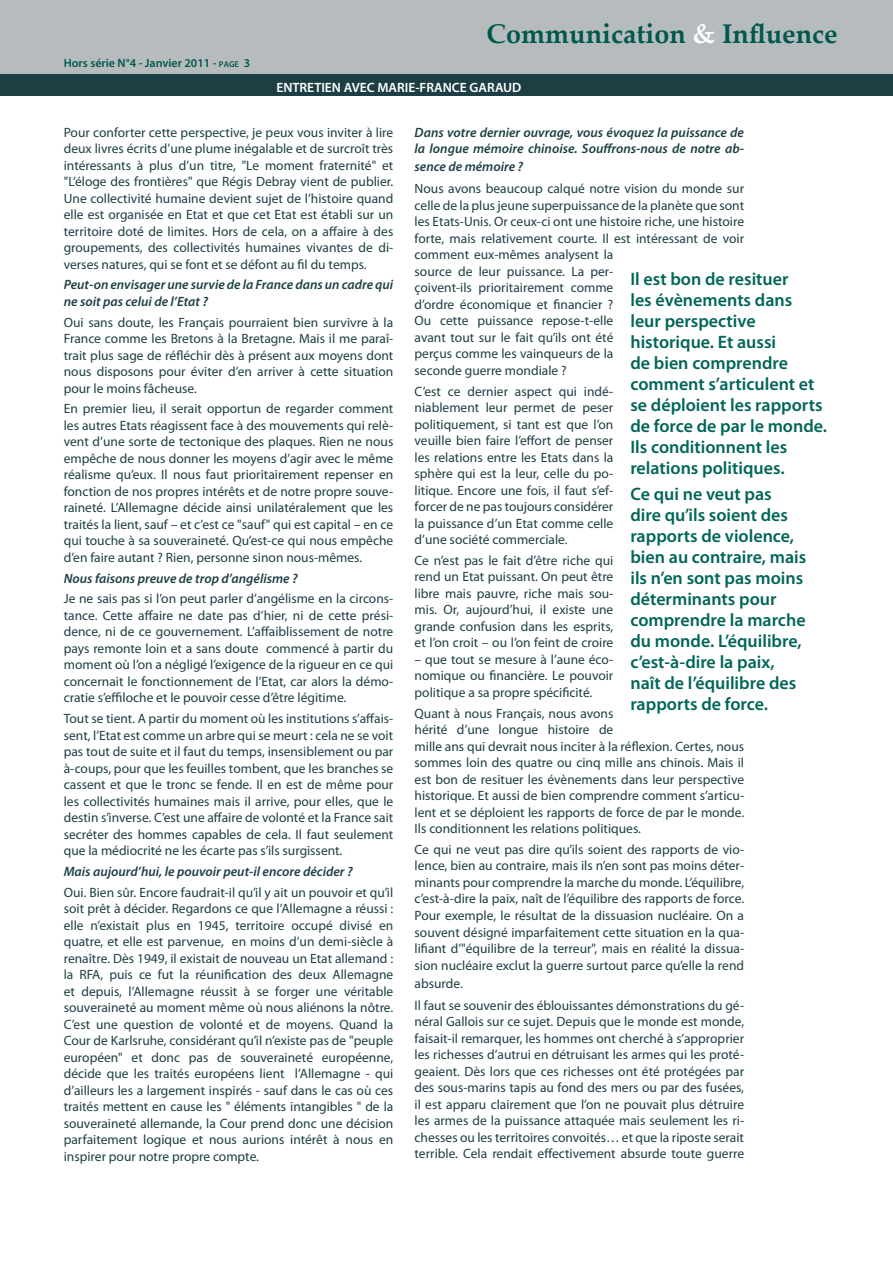
<style>
.page{position:relative;width:893px;height:1263px;background:#fff}
.page>*{position:absolute;margin:0;border:0;box-sizing:border-box;transform-origin:0 0}
.t1{font:700 27px "Palatino Linotype";color:#00584c}
.texte_exergue{font:600 18px/21px "Myriad Pro";color:#006558}
.Style_de_paragraphe{font:13.5px/16.5px "Myriad Pro";color:#1d3f44;text-align:justify}
.Style_de_paragraphe-2{font:italic 600 13.5px/16.5px "Myriad Pro";color:#1d3f44}
.t2{font:600 13.5px "Myriad Pro";color:#fff}
.t3{font:600 12px "Myriad Pro";color:#00584c}
.s1{font-size:8.4px}
.s2{color:#fff}
</style>
<div class="page">
<div style="left:0;top:0;width:893px;height:74px;background:#b6bcbe"></div>
<div style="left:0;top:75px;width:893px;height:21px;background:#1d3f44"></div>
<p class="t3" style="left:64px;top:55px;width:188px">Hors série N°4 - Janvier 2011 - <span class="s1">page</span> 3</p>
<p class="t1" style="left:487px;top:14px;width:353px">Communication <span class="s2">&amp;</span> Influence</p>
<p class="t2" style="left:276px;top:78px;width:246px">ENTRETIEN AVEC MARIE-FRANCE GARAUD</p>
<p class="Style_de_paragraphe" style="left:64px;top:124px;width:331px">Pour conforter cette perspective, je peux vous inviter à lire deux livres écrits d’une plume inégalable et de surcroît très intéressants à plus d’un titre, "Le moment fraternité" et "L’éloge des frontières" que Régis Debray vient de publier.<br>Une collectivité humaine devient sujet de l’histoire quand elle est organisée en Etat et que cet Etat est établi sur un territoire doté de limites. Hors de cela, on a affaire à des groupements, des collectivités humaines vivantes de di&shy;verses natures, qui se font et se défont au fil du temps.</p>
<p class="Style_de_paragraphe-2" style="left:64px;top:276px;width:331px">Peut-on envisager une survie de la France dans un cadre qui ne soit pas celui de l’Etat ?</p>
<p class="Style_de_paragraphe" style="left:64px;top:314px;width:331px">Oui sans doute, les Français pourraient bien survivre à la France comme les Bretons à la Bretagne. Mais il me paraî&shy;trait plus sage de réfléchir dès à présent aux moyens dont nous disposons pour éviter d’en arriver à cette situation pour le moins fâcheuse.</p>
<p class="Style_de_paragraphe" style="left:64px;top:400px;width:331px">En premier lieu, il serait opportun de regarder comment les autres Etats réagissent face à des mouvements qui relè&shy;vent d’une sorte de tectonique des plaques. Rien ne nous empêche de nous donner les moyens d’agir avec le même réalisme qu’eux. Il nous faut prioritairement repenser en fonction de nos propres intérêts et de notre propre souve&shy;raineté. L’Allemagne décide ainsi unilatéralement que les traités la lient, sauf – et c’est ce "sauf" qui est capital – en ce qui touche à sa souveraineté. Qu’est-ce qui nous empêche d’en faire autant ? Rien, personne sinon nous-mêmes.</p>
<p class="Style_de_paragraphe-2" style="left:64px;top:570px;width:235px">Nous faisons preuve de trop d’angélisme ?</p>
<p class="Style_de_paragraphe" style="left:64px;top:590px;width:331px">Je ne sais pas si l’on peut parler d’angélisme en la circons&shy;tance. Cette affaire ne date pas d’hier, ni de cette prési&shy;dence, ni de ce gouvernement. L’affaiblissement de notre pays remonte loin et a sans doute commencé à partir du moment où l’on a négligé l’exigence de la rigueur en ce qui concernait le fonctionnement de l’Etat, car alors la démo&shy;cratie s’effiloche et le pouvoir cesse d’être légitime.</p>
<p class="Style_de_paragraphe" style="left:64px;top:710px;width:331px">Tout se tient. A partir du moment où les institutions s’affais&shy;sent, l’Etat est comme un arbre qui se meurt : cela ne se voit pas tout de suite et il faut du temps, insensiblement ou par à-coups, pour que les feuilles tombent, que les branches se cassent et que le tronc se fende. Il en est de même pour les collectivités humaines mais il arrive, pour elles, que le destin s’inverse. C’est une affaire de volonté et la France sait secréter des hommes capables de cela. Il faut seulement que la médiocrité ne les écarte pas s’ils surgissent.</p>
<p class="Style_de_paragraphe-2" style="left:64px;top:863px;width:290px">Mais aujourd’hui, le pouvoir peut-il encore décider ?</p>
<p class="Style_de_paragraphe" style="left:64px;top:884px;width:331px">Oui. Bien sûr. Encore faudrait-il qu’il y ait un pouvoir et qu’il soit prêt à décider. Regardons ce que l’Allemagne a réussi : elle n’existait plus en 1945, territoire occupé divisé en quatre, et elle est parvenue, en moins d’un demi-siècle à renaître. Dès 1949, il existait de nouveau un Etat allemand : la RFA, puis ce fut la réunification des deux Allemagne et depuis, l’Allemagne réussit à se forger une véritable souveraineté au moment même où nous aliénons la nôtre.<br>C’est une question de volonté et de moyens. Quand la Cour de Karlsruhe, considérant qu’il n’existe pas de "peuple européen" et donc pas de souveraineté européenne, décide que les traités européens lient l’Allemagne - qui d’ailleurs les a largement inspirés - sauf dans le cas où ces traités mettent en cause les " éléments intangibles " de la souveraineté allemande, la Cour prend donc une décision parfaitement logique et nous aurions intérêt à nous en inspirer pour notre propre compte.</p>
<p class="Style_de_paragraphe-2" style="left:415px;top:123px;width:331px">Dans votre dernier ouvrage, vous évoquez la puissance de la longue mémoire chinoise. Souffrons-nous de notre ab-</p>
<p class="Style_de_paragraphe-2" style="left:415px;top:158px;width:110px">sence de mémoire ?</p>
<p class="Style_de_paragraphe" style="left:415px;top:180px;width:331px;text-align:left">Nous avons beaucoup calqué notre vision du monde sur celle de la plus jeune superpuissance de la planète que sont les Etats-Unis. Or ceux-ci ont une histoire riche, une histoire forte, mais relativement courte. Il est intéressant de voir comment eux-mêmes analysent la<br>source de leur puissance. La per-<br>çoivent-ils prioritairement comme<br>d’ordre économique et financier ?<br>Ou cette puissance repose-t-elle<br>avant tout sur le fait qu’ils ont été<br>perçus comme les vainqueurs de la<br>seconde guerre mondiale ?</p>
<p class="Style_de_paragraphe" style="left:415px;top:383px;width:200px">C’est ce dernier aspect qui indé&shy;niablement leur permet de peser politiquement, si tant est que l’on veuille bien faire l’effort de penser les relations entre les Etats dans la sphère qui est la leur, celle du po&shy;litique. Encore une fois, il faut s’ef&shy;forcer de ne pas toujours considérer la puissance d’un Etat comme celle d’une société commerciale.</p>
<p class="Style_de_paragraphe" style="left:415px;top:552px;width:200px">Ce n’est pas le fait d’être riche qui rend un Etat puissant. On peut être libre mais pauvre, riche mais sou&shy;mis. Or, aujourd’hui, il existe une grande confusion dans les esprits, et l’on croit – ou l’on feint de croire</p>
<p class="Style_de_paragraphe" style="left:415px;top:651px;width:200px">– que tout se mesure à l’aune éco&shy;nomique ou financière. Le pouvoir politique a sa propre spécificité.</p>
<p class="Style_de_paragraphe" style="left:415px;top:705px;width:331px;text-align:left">Quant à nous Français, nous avons<br>hérité d’une longue histoire de<br>mille ans qui devrait nous inciter à la réflexion. Certes, nous sommes loin des quatre ou cinq mille ans chinois. Mais il est bon de resituer les évènements dans leur perspective historique. Et aussi de bien comprendre comment s’articu&shy;lent et se déploient les rapports de force de par le monde.<br>Ils conditionnent les relations politiques.</p>
<p class="Style_de_paragraphe" style="left:415px;top:841px;width:331px">Ce qui ne veut pas dire qu’ils soient des rapports de vio&shy;lence, bien au contraire, mais ils n’en sont pas moins déter&shy;minants pour comprendre la marche du monde. L’équilibre, c’est-à-dire la paix, naît de l’équilibre des rapports de force.<br>Pour exemple, le résultat de la dissuasion nucléaire. On a souvent désigné imparfaitement cette situation en la qua&shy;lifiant d’"équilibre de la terreur", mais en réalité la dissua&shy;sion nucléaire exclut la guerre surtout parce qu’elle la rend</p>
<p class="Style_de_paragraphe" style="left:415px;top:974px;width:50px">absurde.</p>
<p class="Style_de_paragraphe" style="left:415px;top:997px;width:331px">Il faut se souvenir des éblouissantes démonstrations du gé&shy;néral Gallois sur ce sujet. Depuis que le monde est monde, faisait-il remarquer, les hommes ont cherché à s’approprier les richesses d’autrui en détruisant les armes qui les proté&shy;geaient. Dès lors que ces richesses ont été protégées par des sous-marins tapis au fond des mers ou par des fusées, il est apparu clairement que l’on ne pouvait plus détruire les armes de la puissance attaquée mais seulement les ri&shy;chesses ou les territoires convoités… et que la riposte serait terrible. Cela rendait effectivement absurde toute guerre</p>
<p class="texte_exergue" style="left:630px;top:268px;width:198px">Il est bon de resituer<br>les évènements dans leur perspective historique. Et aussi<br>de bien comprendre comment s’articulent et se déploient les rapports de force de par le monde.<br>Ils conditionnent les relations politiques.</p>
<p class="texte_exergue" style="left:630px;top:483px;width:177px">Ce qui ne veut pas dire qu’ils soient des rapports de violence, bien au contraire, mais ils n’en sont pas moins déterminants pour comprendre la marche du monde. L’équilibre, c’est-à-dire la paix, naît de l’équilibre des rapports de force.</p>
</div>
